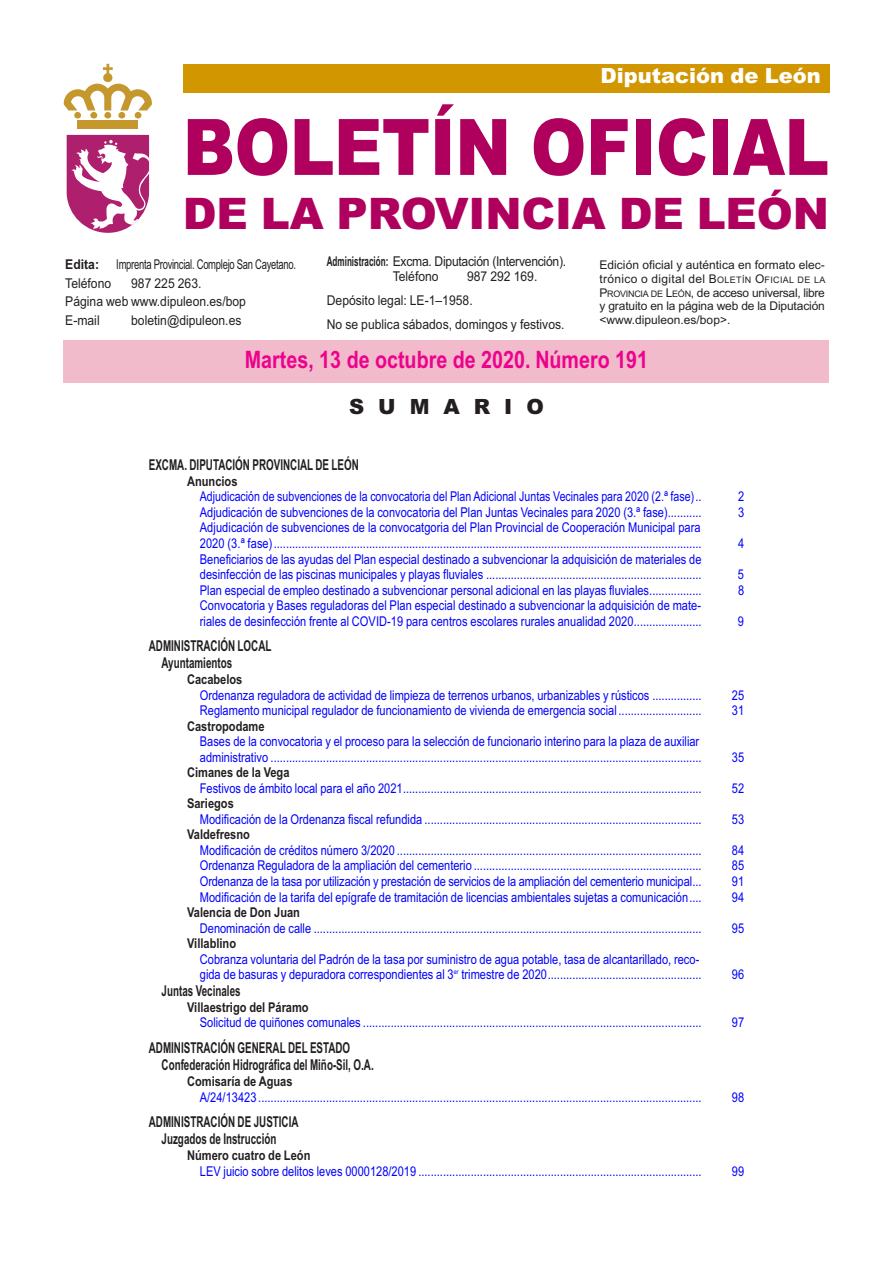
<style>
.page{position:relative;width:893px;height:1263px;background:#fff}
.page>*{position:absolute;margin:0;border:0;box-sizing:border-box;transform-origin:0 0}
.t1{font:900 78px "Arial";letter-spacing:-.01em;color:#b0005e;scale:.86 1}
.t2{font:900 43.5px "Arial";letter-spacing:-.005em;color:#b0005e}
.t3{font:700 24px "Arial Narrow";color:#ed028c}
.t4{font:900 21px "Arial";color:#fff}
.t5{font:900 21px "Arial";letter-spacing:.665em;color:#231f20}
.t6{font:700 15px/17.2px "Arial Narrow";color:#231f20;scale:.8 1}
.t7{font:13.5px/15.5px "Arial Narrow";color:#00f}
.t8{font:700 13.5px "Arial Narrow";color:#231f20}
.t9{font:13.5px/18.5px "Arial";color:#231f20;scale:.9 1}
.t10{font:13.5px "Arial Narrow";color:#00f;scale:.96 1}
.t11{font:13.5px/14.2px "Arial";letter-spacing:-.02em;color:#231f20;scale:.9 1}
.t12{font:13.5px "Arial";letter-spacing:-.03em;color:#231f20;scale:.7 1}
.t13{font:700 13.5px "Arial";color:#231f20;scale:.9 1}
.t14{font:12px/13.8px "Arial";letter-spacing:-.01em;color:#231f20;text-align:justify}
.s1{font-size:9px}
.s2{font-weight:700}
</style>
<div class="page">
<div style="left:64px;top:340px;width:765px;height:43px;background:#f1bbcb"></div>
<div style="left:77px;top:121px;width:61px;height:8px;background:#c4982d"></div>
<svg style="left:64px;top:64px;width:88px;height:54px"></svg>
<svg style="left:67px;top:135px;width:82px;height:98px"></svg>
<div style="left:183px;top:64px;width:646px;height:30px;background:#d29700"></div>
<h3 class="t4" style="left:600px;top:64px;width:222px">Diputación de León</h3>
<h1 class="t1" style="left:183px;top:102px;width:753px">BOLETÍN OFICIAL</h1>
<h2 class="t2" style="left:183px;top:188px;width:648px">DE LA PROVINCIA DE LEÓN</h2>
<p class="t14" style="left:600px;top:258px;width:227px">Edición oficial y auténtica en formato elec&shy;trónico o digital del B<span class="s1">oLETíN</span> o<span class="s1">fIcIaL DE La </span>P<span class="s1">rovINcIa DE</span> L<span class="s1">EóN</span>, de acceso universal, libre y gratuito en la página web de la Diputación &lt;www.dipuleon.es/bop&gt;.</p>
<p class="t11" style="left:393px;top:255px;width:194px;text-indent:-66px"><span class="s2">Administración:</span> Excma. Diputación (Intervención).<br>Teléfono</p>
<p class="t13" style="left:65px;top:257px;width:39px">Edita:</p>
<p class="t12" style="left:116px;top:257px;width:258px">Imprenta Provincial. complejo San cayetano.</p>
<p class="t9" style="left:65px;top:274px;width:53px">Teléfono</p>
<p class="t9" style="left:327px;top:264px;width:266px;line-height:24px;text-indent:140px">987 292 169.<br>Depósito legal: LE-1–1958.<br>No se publica sábados, domingos y festivos.</p>
<p class="t9" style="left:65px;top:274px;width:202px;text-indent:66px">987 225 263.<br>Página web www.dipuleon.es/bop<br>E-mail</p>
<p class="t9" style="left:131px;top:311px;width:124px">boletin@dipuleon.es</p>
<h3 class="t3" style="left:245px;top:345px;width:405px">Martes, 13 de octubre de 2020. Número 191</h3>
<h3 class="t5" style="left:349px;top:394px;width:196px">SUMARIO</h3>
<p class="t6" style="left:149px;top:456px;width:264px">EXCMA. DIPUTACIÓN PROVINCIAL DE LEÓN</p>
<p class="t8" style="left:187px;top:473px;width:52px">Anuncios</p>
<p class="t10" style="left:200px;top:489px;width:524px">Adjudicación de subvenciones de la convocatoria del Plan Adicional Juntas Vecinales para 2020 (2.ª fase)..</p>
<p class="t7" style="left:738px;top:489px;width:8px">2</p>
<p class="t7" style="left:200px;top:504px;width:503px">Adjudicación de subvenciones de la convocatoria del Plan Juntas Vecinales para 2020 (3.ª fase)...........</p>
<p class="t7" style="left:738px;top:504px;width:8px">3</p>
<p class="t7" style="left:200px;top:520px;width:503px">Adjudicación de subvenciones de la convocatgoria del Plan Provincial de Cooperación Municipal para<br>2020 (3.ª fase)...........................................................................................................................................</p>
<p class="t7" style="left:738px;top:536px;width:8px">4</p>
<p class="t7" style="left:200px;top:551px;width:503px">Beneficiarios de las ayudas del Plan especial destinado a subvencionar la adquisición de materiales de desinfección de las piscinas municipales y playas fluviales ......................................................................</p>
<p class="t7" style="left:738px;top:567px;width:8px">5</p>
<p class="t7" style="left:200px;top:582px;width:503px">Plan especial de empleo destinado a subvencionar personal adicional en las playas fluviales.................</p>
<p class="t7" style="left:738px;top:582px;width:8px">8</p>
<p class="t7" style="left:200px;top:598px;width:503px">Convocatoria y Bases reguladoras del Plan especial destinado a subvencionar la adquisición de mate&shy;riales de desinfección frente al COVID-19 para centros escolares rurales anualidad 2020......................</p>
<p class="t7" style="left:738px;top:613px;width:8px">9</p>
<p class="t6" style="left:162px;top:637px;width:139px;text-indent:-13px">ADMINISTRACIÓN LOCAL<br>Ayuntamientos</p>
<p class="t8" style="left:187px;top:672px;width:57px">Cacabelos</p>
<p class="t7" style="left:200px;top:687px;width:503px">Ordenanza reguladora de actividad de limpieza de terrenos urbanos, urbanizables y rústicos ................</p>
<p class="t7" style="left:732px;top:687px;width:14px">25</p>
<p class="t7" style="left:200px;top:703px;width:503px">Reglamento municipal regulador de funcionamiento de vivienda de emergencia social ...........................</p>
<p class="t7" style="left:732px;top:703px;width:14px">31</p>
<p class="t8" style="left:187px;top:718px;width:79px">Castropodame</p>
<p class="t7" style="left:200px;top:734px;width:503px">Bases de la convocatoria y el proceso para la selección de funcionario interino para la plaza de auxiliar administrativo ............................................................................................................................................</p>
<p class="t7" style="left:732px;top:749px;width:14px">35</p>
<p class="t8" style="left:187px;top:765px;width:104px">Cimanes de la Vega</p>
<p class="t7" style="left:200px;top:780px;width:503px">Festivos de ámbito local para el año 2021.................................................................................................</p>
<p class="t7" style="left:732px;top:780px;width:14px">52</p>
<p class="t8" style="left:187px;top:796px;width:48px">Sariegos</p>
<p class="t7" style="left:200px;top:811px;width:503px">Modificación de la Ordenanza fiscal refundida ..........................................................................................</p>
<p class="t7" style="left:732px;top:811px;width:14px">53</p>
<p class="t8" style="left:187px;top:827px;width:64px">Valdefresno</p>
<p class="t7" style="left:200px;top:842px;width:503px">Modificación de créditos número 3/2020 ...................................................................................................</p>
<p class="t7" style="left:732px;top:842px;width:14px">84</p>
<p class="t7" style="left:200px;top:858px;width:503px">Ordenanza Reguladora de la ampliación del cementerio ..........................................................................</p>
<p class="t7" style="left:732px;top:858px;width:14px">85</p>
<p class="t7" style="left:200px;top:874px;width:503px">Ordenanza de la tasa por utilización y prestación de servicios de la ampliación del cementerio municipal...</p>
<p class="t7" style="left:732px;top:874px;width:14px">91</p>
<p class="t7" style="left:200px;top:889px;width:503px">Modificación de la tarifa del epígrafe de tramitación de licencias ambientales sujetas a comunicación....</p>
<p class="t7" style="left:732px;top:889px;width:14px">94</p>
<p class="t8" style="left:187px;top:904px;width:114px">Valencia de Don Juan</p>
<p class="t7" style="left:200px;top:920px;width:503px">Denominación de calle ..............................................................................................................................</p>
<p class="t7" style="left:732px;top:920px;width:14px">95</p>
<p class="t8" style="left:187px;top:935px;width:51px">Villablino</p>
<p class="t7" style="left:200px;top:951px;width:503px">Cobranza voluntaria del Padrón de la tasa por suministro de agua potable, tasa de alcantarillado, reco&shy;gida de basuras y depuradora correspondientes al 3<sup>er</sup> trimestre de 2020..................................................</p>
<p class="t7" style="left:732px;top:967px;width:14px">96</p>
<p class="t6" style="left:162px;top:982px;width:100px">Juntas Vecinales</p>
<p class="t8" style="left:187px;top:999px;width:123px">Villaestrigo del Páramo</p>
<p class="t7" style="left:200px;top:1015px;width:503px">Solicitud de quiñones comunales ..............................................................................................................</p>
<p class="t7" style="left:732px;top:1015px;width:14px">97</p>
<p class="t6" style="left:162px;top:1039px;width:267px;text-indent:-13px">ADMINISTRACIÓN GENERAL DEL ESTADO<br>Confederación Hidrográfica del Miño-Sil, O.A.</p>
<p class="t8" style="left:187px;top:1073px;width:107px">Comisaría de Aguas</p>
<p class="t7" style="left:200px;top:1089px;width:503px">A/24/13423 ................................................................................................................................................</p>
<p class="t7" style="left:732px;top:1089px;width:14px">98</p>
<p class="t6" style="left:162px;top:1113px;width:173px;text-indent:-13px">ADMINISTRACIÓN DE JUSTICIA<br>Juzgados de Instrucción</p>
<p class="t8" style="left:187px;top:1147px;width:125px">Número cuatro de León</p>
<p class="t7" style="left:200px;top:1163px;width:503px">LEV juicio sobre delitos leves 0000128/2019 ............................................................................................</p>
<p class="t7" style="left:732px;top:1163px;width:14px">99</p>
</div>
